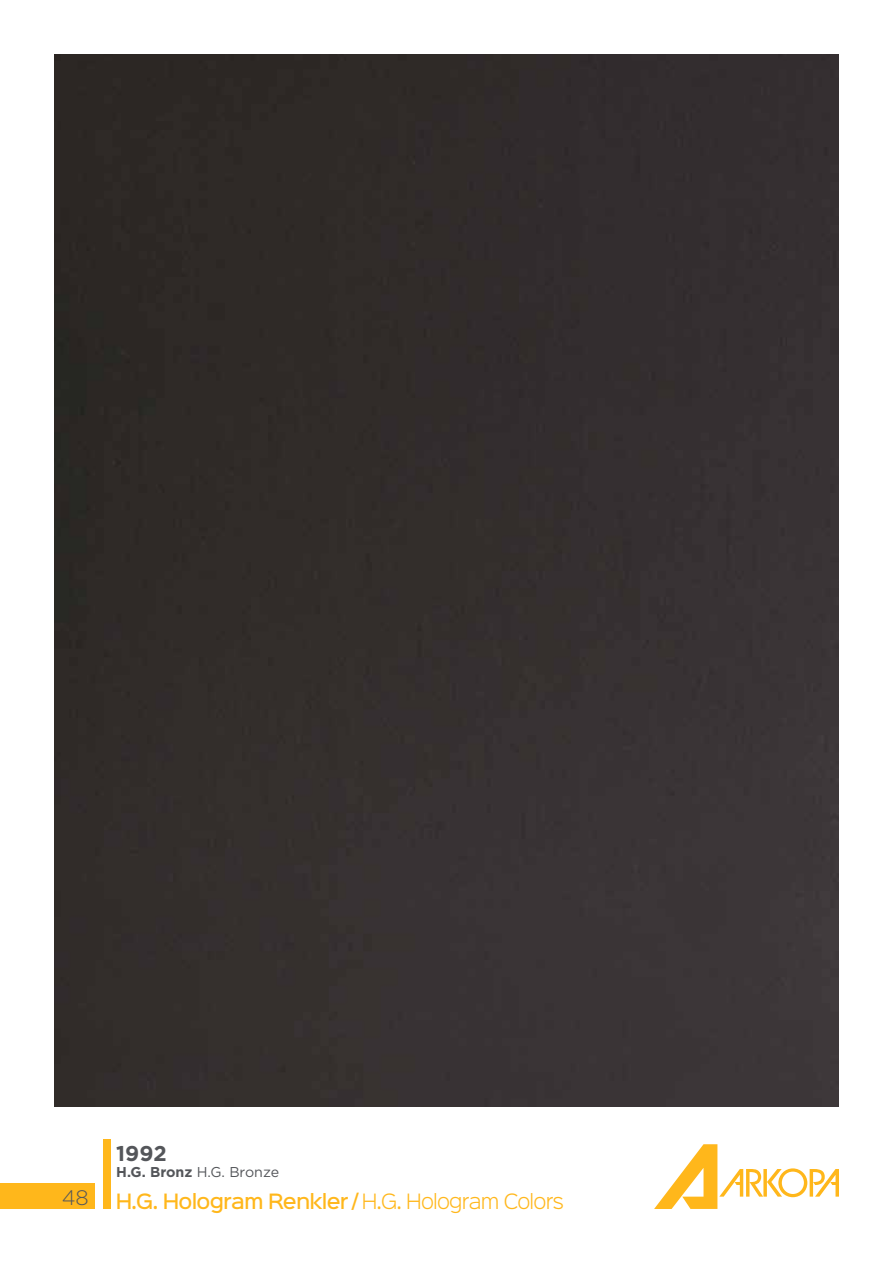
<style>
.page{position:relative;width:893px;height:1263px;background:#fff}
.page>*{position:absolute;margin:0;border:0;box-sizing:border-box;transform-origin:0 0}
.t1{font:700 21.3px "Gotham";color:#54565a}
.t2{font:300 21px "Gotham";color:#54565a}
.t3{font:500 19.05px "Sinkin Sans 500";letter-spacing:-.04em;color:#ffb71b}
.t4{font:14.25px "Gotham";color:#54565a}
.s1{font-weight:700}
.s2{font-family:"Sinkin Sans 300";font-weight:300}
</style>
<div class="page">
<div style="left:104px;top:1139px;width:7px;height:70px;background:#ffb71b"></div>
<svg style="left:654px;top:1144px;width:185px;height:65px"></svg>
<div style="left:0;top:1184px;width:95px;height:25px;background:#ffb71b"></div>
<img style="left:54px;top:54px;width:785px;height:1052px">
<p class="t1" style="left:116px;top:1140px;width:52px">1992</p>
<p class="t4" style="left:116px;top:1163px;width:164px"><span class="s1">H.G. Bronz</span> H.G. Bronze</p>
<p class="t2" style="left:62px;top:1184px;width:29px">48</p>
<p class="t3" style="left:116px;top:1185px;width:450px">H.G. Hologram Renkler / <span class="s2">H.G. Hologram Colors</span></p>
</div>
